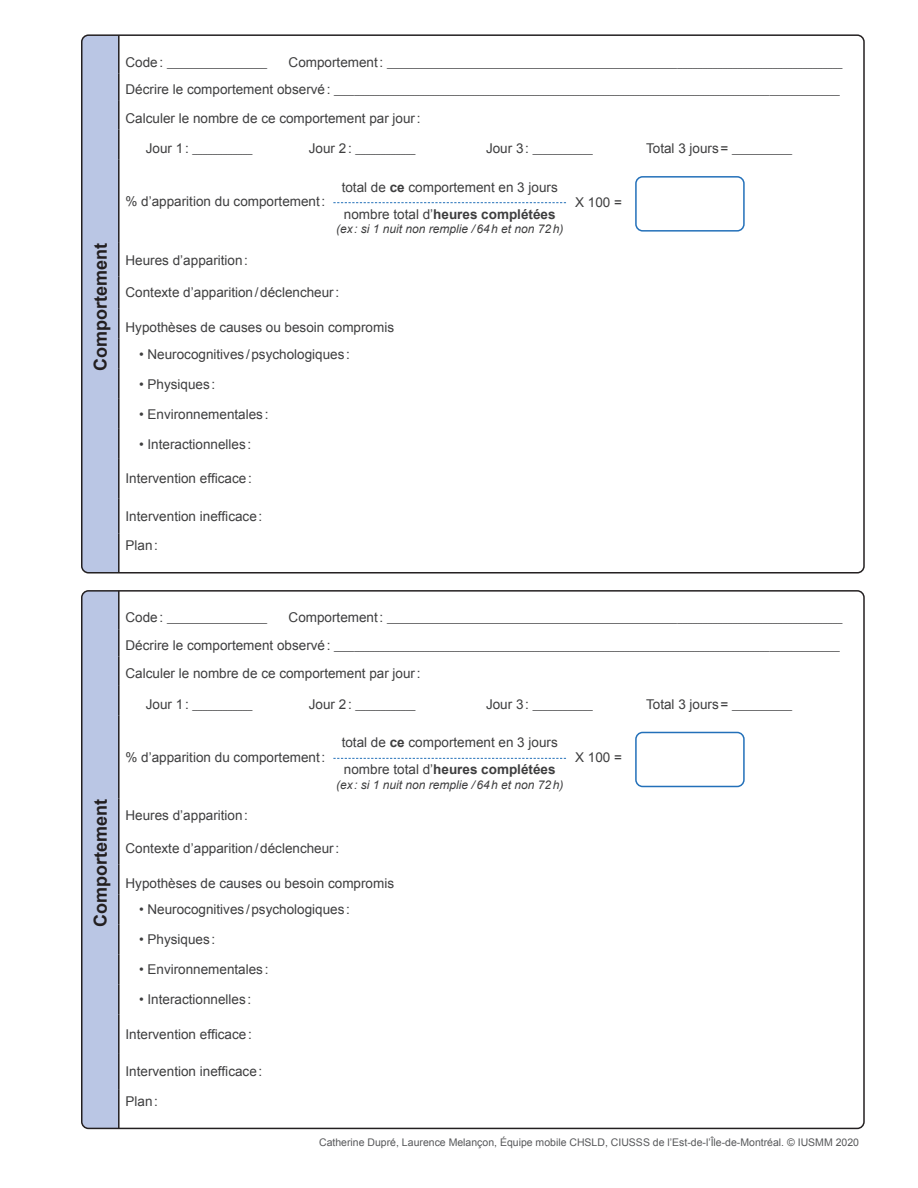
<style>
.page{position:relative;width:918px;height:1188px;background:#fff}
.page>*{position:absolute;margin:0;border:0;box-sizing:border-box;transform-origin:0 0}
.t1{font:700 18px "Arial";color:#231f20}
.t2{font:13.5px/29.2px "Arial";color:#3e3e3f}
.t3{font:italic 12px "Arial";color:#3e3e3f}
.t4{font:10.5px "Arial";color:#57585a}
.t5{font:9px "Arial";color:#3e3e3f}
.s1{font-size:13.5px}
.s2{font-size:9px}
.s3{font-weight:700}
</style>
<div class="page">
<div style="left:82px;top:35px;width:37px;height:538px;background:#bac6e4"></div>
<hr style="left:118px;top:35px;width:2px;height:39px;background:#231f20">
<hr style="left:118px;top:74px;width:2px;height:27px;background:#231f20">
<hr style="left:118px;top:101px;width:2px;height:28px;background:#231f20">
<hr style="left:118px;top:129px;width:2px;height:31px;background:#231f20">
<hr style="left:118px;top:160px;width:2px;height:83px;background:#231f20">
<hr style="left:118px;top:243px;width:2px;height:33px;background:#231f20">
<hr style="left:118px;top:276px;width:2px;height:33px;background:#231f20">
<hr style="left:118px;top:309px;width:2px;height:30px;background:#231f20">
<hr style="left:118px;top:339px;width:2px;height:30px;background:#231f20">
<hr style="left:118px;top:369px;width:2px;height:30px;background:#231f20">
<hr style="left:118px;top:399px;width:2px;height:30px;background:#231f20">
<hr style="left:118px;top:429px;width:2px;height:30px;background:#231f20">
<hr style="left:118px;top:459px;width:2px;height:39px;background:#231f20">
<hr style="left:118px;top:498px;width:2px;height:35px;background:#231f20">
<hr style="left:118px;top:533px;width:2px;height:40px;background:#231f20">
<svg style="left:333px;top:202px;width:233px;height:1px"></svg>
<div style="left:635px;top:176px;width:110px;height:56px;border:2px solid #2370b9;border-radius:7px"></div>
<div style="left:82px;top:591px;width:37px;height:537px;background:#bac6e4"></div>
<hr style="left:118px;top:591px;width:2px;height:38px;background:#231f20">
<hr style="left:118px;top:629px;width:2px;height:28px;background:#231f20">
<hr style="left:118px;top:657px;width:2px;height:28px;background:#231f20">
<hr style="left:118px;top:685px;width:2px;height:30px;background:#231f20">
<hr style="left:118px;top:715px;width:2px;height:84px;background:#231f20">
<hr style="left:118px;top:799px;width:2px;height:33px;background:#231f20">
<hr style="left:118px;top:832px;width:2px;height:32px;background:#231f20">
<hr style="left:118px;top:864px;width:2px;height:30px;background:#231f20">
<hr style="left:118px;top:894px;width:2px;height:30px;background:#231f20">
<hr style="left:118px;top:924px;width:2px;height:30px;background:#231f20">
<hr style="left:118px;top:954px;width:2px;height:31px;background:#231f20">
<hr style="left:118px;top:985px;width:2px;height:30px;background:#231f20">
<hr style="left:118px;top:1015px;width:2px;height:39px;background:#231f20">
<hr style="left:118px;top:1054px;width:2px;height:35px;background:#231f20">
<hr style="left:118px;top:1089px;width:2px;height:39px;background:#231f20">
<svg style="left:333px;top:758px;width:233px;height:1px"></svg>
<div style="left:635px;top:732px;width:110px;height:55px;border:2px solid #2370b9;border-radius:7px"></div>
<p class="t1" style="left:89px;top:371px;width:129px;rotate:-90deg">Comportement</p>
<p class="t5" style="left:126px;top:58px;width:143px"><span class="s1">Code:</span> ____________________</p>
<p class="t5" style="left:289px;top:58px;width:555px"><span class="s1">Comportement:</span> ___________________________________________________________________________________________</p>
<p class="t5" style="left:126px;top:85px;width:716px"><span class="s1">Décrire le comportement observé:</span> _____________________________________________________________________________________________________</p>
<p class="t2" style="left:126px;top:103px;width:297px">Calculer le nombre de ce comportement par jour:</p>
<p class="t5" style="left:146px;top:144px;width:108px"><span class="s1">Jour 1:</span> ____________</p>
<p class="t5" style="left:309px;top:144px;width:108px"><span class="s1">Jour 2:</span> ____________</p>
<p class="t5" style="left:486px;top:144px;width:108px"><span class="s1">Jour 3:</span> ____________</p>
<p class="t2" style="left:646px;top:134px;width:148px">Total 3 jours= <span class="s2">____________</span></p>
<p class="t2" style="left:126px;top:187px;width:201px">% d’apparition du comportement:</p>
<p class="t2" style="left:342px;top:174px;width:218px;line-height:27px">total de <span class="s3">ce</span> comportement en 3 jours nombre total d’<span class="s3">heures complétées</span></p>
<p class="t3" style="left:336px;top:221px;width:229px">(ex: si 1 nuit non remplie /64h et non 72h)</p>
<p class="t2" style="left:126px;top:245px;width:124px">Heures d’apparition:</p>
<p class="t2" style="left:126px;top:278px;width:215px">Contexte d’apparition/déclencheur:</p>
<p class="t2" style="left:126px;top:313px;width:270px">Hypothèses de causes ou besoin compromis</p>
<p class="t2" style="left:139px;top:339px;width:212px">• Neurocognitives /psychologiques :</p>
<p class="t2" style="left:139px;top:369px;width:78px">• Physiques :</p>
<p class="t2" style="left:139px;top:400px;width:131px">• Environnementales :</p>
<p class="t2" style="left:139px;top:430px;width:114px">• Interactionnelles :</p>
<p class="t2" style="left:126px;top:464px;width:128px">Intervention efficace:</p>
<p class="t2" style="left:126px;top:502px;width:138px">Intervention inefficace:<br>Plan:</p>
<p class="t2" style="left:575px;top:187px;width:48px">X 100 =</p>
<p class="t1" style="left:89px;top:927px;width:129px;rotate:-90deg">Comportement</p>
<p class="t5" style="left:126px;top:613px;width:143px"><span class="s1">Code:</span> ____________________</p>
<p class="t5" style="left:289px;top:613px;width:555px"><span class="s1">Comportement:</span> ___________________________________________________________________________________________</p>
<p class="t5" style="left:126px;top:641px;width:716px"><span class="s1">Décrire le comportement observé:</span> _____________________________________________________________________________________________________</p>
<p class="t2" style="left:126px;top:659px;width:297px">Calculer le nombre de ce comportement par jour:</p>
<p class="t5" style="left:146px;top:700px;width:108px"><span class="s1">Jour 1:</span> ____________</p>
<p class="t5" style="left:309px;top:700px;width:108px"><span class="s1">Jour 2:</span> ____________</p>
<p class="t5" style="left:486px;top:700px;width:108px"><span class="s1">Jour 3:</span> ____________</p>
<p class="t2" style="left:646px;top:689px;width:148px">Total 3 jours= <span class="s2">____________</span></p>
<p class="t2" style="left:126px;top:743px;width:201px">% d’apparition du comportement:</p>
<p class="t2" style="left:342px;top:729px;width:218px;line-height:27px">total de <span class="s3">ce</span> comportement en 3 jours nombre total d’<span class="s3">heures complétées</span></p>
<p class="t3" style="left:336px;top:777px;width:229px">(ex: si 1 nuit non remplie /64h et non 72h)</p>
<p class="t2" style="left:126px;top:801px;width:124px">Heures d’apparition:</p>
<p class="t2" style="left:126px;top:834px;width:215px">Contexte d’apparition/déclencheur:</p>
<p class="t2" style="left:126px;top:868px;width:270px">Hypothèses de causes ou besoin compromis</p>
<p class="t2" style="left:139px;top:895px;width:212px">• Neurocognitives /psychologiques :</p>
<p class="t2" style="left:139px;top:925px;width:78px">• Physiques :</p>
<p class="t2" style="left:139px;top:955px;width:131px">• Environnementales :</p>
<p class="t2" style="left:139px;top:985px;width:114px">• Interactionnelles :</p>
<p class="t2" style="left:126px;top:1020px;width:128px">Intervention efficace:</p>
<p class="t2" style="left:126px;top:1057px;width:138px">Intervention inefficace:<br>Plan:</p>
<p class="t2" style="left:575px;top:743px;width:48px">X 100 =</p>
<p class="t4" style="left:319px;top:1135px;width:541px">Catherine Dupré, Laurence Melançon, Équipe mobile CHSLD, CIUSSS de l’Est-de-l’Île-de-Montréal. © IUSMM 2020</p>
</div>
